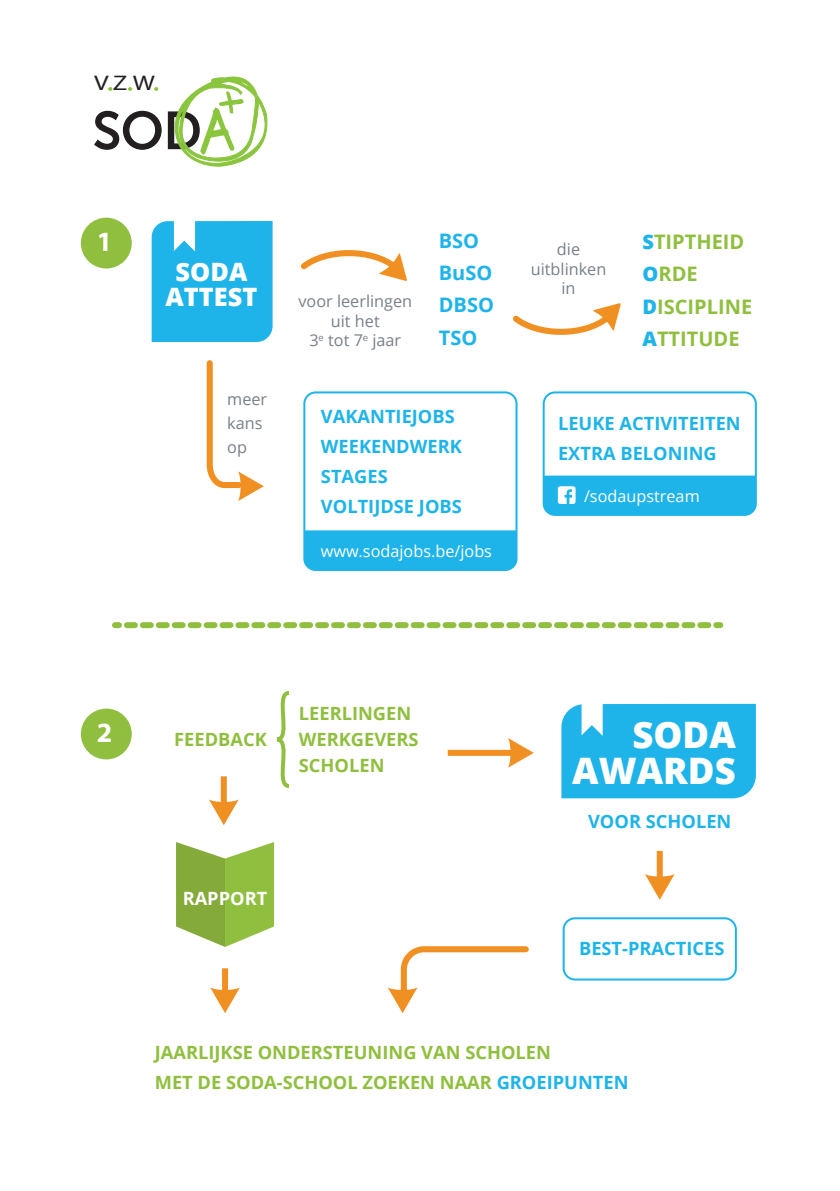
<style>
.page{position:relative;width:840px;height:1191px;background:#fff}
.page>*{position:absolute;margin:0;border:0;box-sizing:border-box;transform-origin:0 0}
.t1{font:800 36.4px/36.4px "Open Sans";color:#fff;text-align:right}
.t2{font:700 28px "Myriad Pro";color:#fff}
.t3{font:800 25.2px/25.2px "Open Sans";color:#fff;text-align:center}
.t4{font:21.2px "Myriad Pro";color:#231f20;scale:1.24 1}
.t5{font:700 20px/32.4px "Open Sans";color:#90bf3f}
.t6{font:700 20px/32.4px "Open Sans";color:#1fb4e9}
.t7{font:700 18.2px/26px "Open Sans";color:#90bf3f}
.t8{font:700 18.2px/30px "Open Sans";color:#1fb4e9}
.t9{font:700 18.2px "Open Sans";color:#fff}
.t10{font:16.2px/19.4px "Open Sans";color:#788089;text-align:center}
.t11{font:16.2px "Open Sans";color:#fff}
.s1{color:#8ac53e}
.s2{font-weight:800;color:#1fb4e9}
.s3{color:#1fb4e9}
</style>
<div class="page">
<div style="left:81px;top:218px;width:51px;height:50px;background:#90bf3f;border-radius:50%"></div>
<div style="left:561px;top:703px;width:194px;height:95px;background:#1fb4e9"></div>
<svg style="left:507px;top:738px;width:26px;height:30px"></svg>
<div style="left:447px;top:750px;width:73px;height:6px;background:#f19022"></div>
<svg style="left:210px;top:987px;width:30px;height:26px"></svg>
<div style="left:222px;top:968px;width:6px;height:36px;background:#f19022"></div>
<svg style="left:645px;top:873px;width:29px;height:26px"></svg>
<div style="left:656px;top:851px;width:6px;height:35px;background:#f19022"></div>
<svg style="left:209px;top:799px;width:30px;height:26px"></svg>
<div style="left:221px;top:776px;width:6px;height:36px;background:#f19022"></div>
<div style="left:306px;top:530px;width:210px;height:40px;background:#1fb4e9"></div>
<svg style="left:300px;top:250px;width:107px;height:31px"></svg>
<svg style="left:513px;top:303px;width:107px;height:32px"></svg>
<svg style="left:206px;top:360px;width:58px;height:141px"></svg>
<svg style="left:387px;top:946px;width:142px;height:67px"></svg>
<div style="left:303px;top:391px;width:214px;height:180px;border:2px solid #1fb4e9;border-radius:11px"></div>
<div style="left:542px;top:391px;width:214px;height:125px;border:2px solid #1fb4e9;border-radius:11px"></div>
<div style="left:562px;top:917px;width:174px;height:63px;border:2px solid #1fb4e9;border-radius:11px"></div>
<div style="left:543px;top:475px;width:212px;height:40px;background:#1fb4e9"></div>
<svg style="left:94px;top:76px;width:174px;height:91px"></svg>
<svg style="left:176px;top:842px;width:98px;height:105px"></svg>
<div style="left:81px;top:708px;width:51px;height:51px;background:#90bf3f;border-radius:50%"></div>
<div style="left:151px;top:221px;width:121px;height:121px;background:#1fb4e9"></div>
<svg style="left:115px;top:622px;width:4px;height:6px"></svg>
<svg style="left:127px;top:622px;width:593px;height:6px;background:#a9cd6b"></svg>
<svg style="left:276px;top:691px;width:14px;height:97px"></svg>
<p class="t4" style="left:94px;top:70px;width:54px">V<span class="s1">.</span>Z<span class="s1">.</span>W<span class="s1">.</span></p>
<h2 class="t2" style="left:97px;top:223px;width:17px">1</h2>
<h3 class="t3" style="left:165px;top:258px;width:93px">SODA<br>ATTEST</h3>
<p class="t10" style="left:227px;top:386px;width:41px;line-height:24px;text-align:left">meer kans op</p>
<p class="t10" style="left:298px;top:291px;width:115px">voor leerlingen uit het<br>3<sup>e</sup> tot 7<sup>e</sup> jaar</p>
<p class="t6" style="left:438px;top:224px;width:57px">BSO<br>BuSO<br>DBSO<br>TSO</p>
<p class="t10" style="left:530px;top:239px;width:77px">die uitblinken in</p>
<p class="t5" style="left:642px;top:225px;width:111px"><span class="s2">S</span>TIPTHEID<br><span class="s2">O</span>RDE<br><span class="s2">D</span>ISCIPLINE<br><span class="s2">A</span>TTITUDE</p>
<p class="t8" style="left:321px;top:401px;width:142px">VAKANTIEJOBS<br>WEEKENDWERK<br>STAGES<br>VOLTIJDSE JOBS</p>
<p class="t8" style="left:557px;top:408px;width:184px">LEUKE ACTIVITEITEN<br>EXTRA BELONING</p>
<p class="t11" style="left:583px;top:485px;width:117px">/sodaupstream</p>
<p class="t11" style="left:320px;top:540px;width:173px">www.sodajobs.be/jobs</p>
<h2 class="t2" style="left:97px;top:714px;width:17px">2</h2>
<p class="t7" style="left:174px;top:725px;width:94px">FEEDBACK</p>
<p class="t7" style="left:299px;top:699px;width:121px">LEERLINGEN<br>WERKGEVERS<br>SCHOLEN</p>
<p class="t9" style="left:182px;top:885px;width:86px">RAPPORT</p>
<h1 class="t1" style="left:572px;top:714px;width:165px">SODA<br>AWARDS</h1>
<p class="t8" style="left:587px;top:805px;width:145px">VOOR SCHOLEN</p>
<p class="t8" style="left:578px;top:933px;width:147px">BEST-PRACTICES</p>
<p class="t7" style="left:155px;top:1037px;width:475px;line-height:30px">JAARLIJKSE ONDERSTEUNING VAN SCHOLEN<br>MET DE SODA-SCHOOL ZOEKEN NAAR <span class="s3">GROEIPUNTEN</span></p>
</div>
